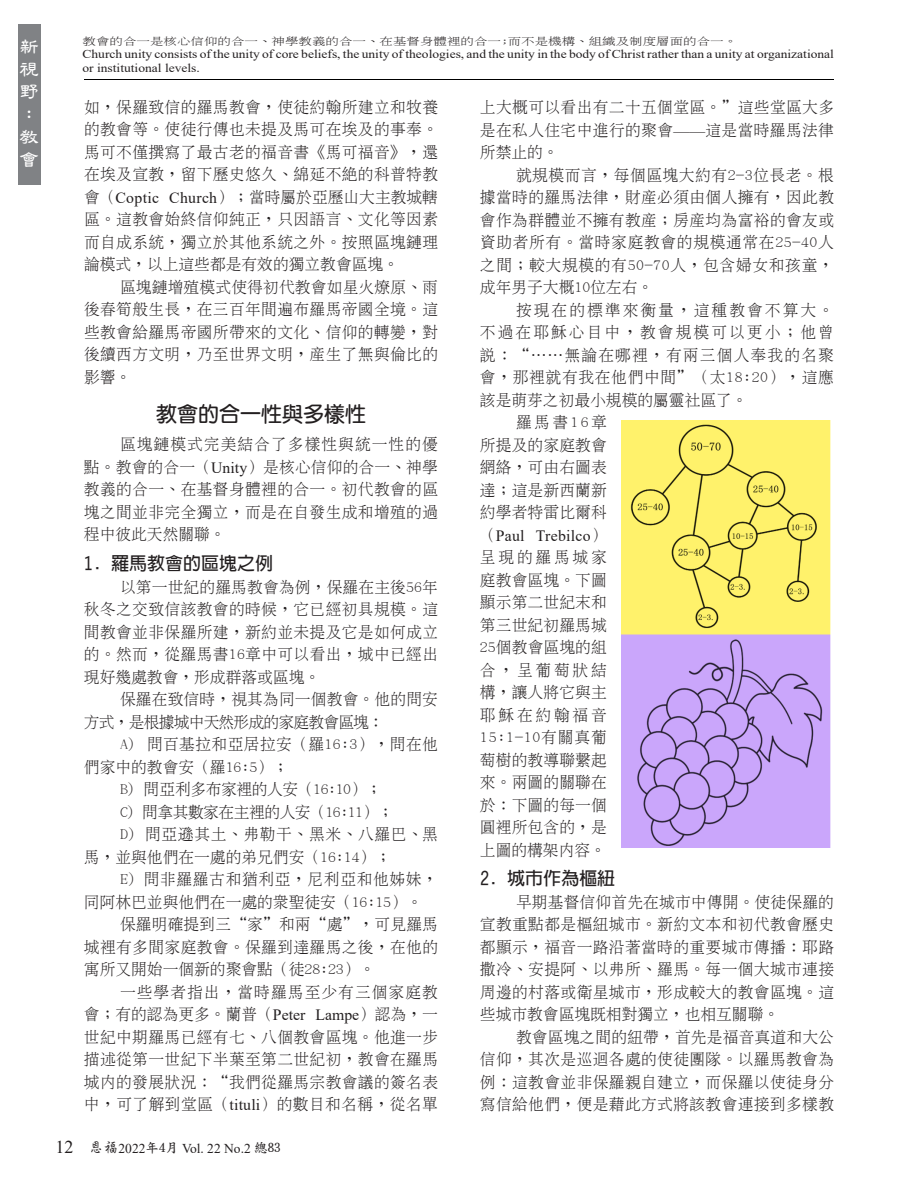
<style>
.page{position:relative;width:918px;height:1188px;background:#fff}
.page>*{position:absolute;margin:0;border:0;box-sizing:border-box;transform-origin:0 0}
.t1{font:700 21px "Yen Round";color:#231f20}
.t2{font:600 19.5px/22.5px "Jen Lei";color:#fff;text-align:justify}
.t3{font:700 18px "New Gothic";color:#231f20}
.t4{font:300 15.75px/22.5px "Shan Hei Sun";letter-spacing:.025em;color:#231f20;text-align:justify}
.t5{font:300 15.75px "Shan Hei Sun";color:#231f20}
.t6{font:300 15.75px/22.5px "Shan Hei Sun";letter-spacing:-.05em;color:#231f20}
.t7{font:300 15.75px "Shan Hei Sun";letter-spacing:.13em;color:#231f20}
.t8{font:300 15.75px "Shan Hei Sun";letter-spacing:-.03em;color:#231f20}
.t9{font:300 15.75px "Shan Hei Sun";letter-spacing:.075em;color:#231f20}
.t10{font:300 15.75px "Shan Hei Sun";letter-spacing:-.025em;color:#231f20}
.t11{font:300 15.75px "Shan Hei Sun";letter-spacing:.065em;color:#231f20}
.t12{font:15.75px "Times New Roman";letter-spacing:.02em;color:#231f20}
.t13{font:13.5px "Times New Roman";color:#231f20}
.t14{font:12.15px/13.5px "Times New Roman";color:#231f20;scale:1.11 1}
.t15{font:300 10.2px "Shan Hei Sun";color:#231f20;scale:1.33 1}
.s1{font-family:"Times New Roman";font-weight:400}
.s2{font-size:18px}
.s3{font-family:"Singkai EG Light Big 5";font-size:15px}
.s4{font-family:"Stdkai EG Bold Big 5"}
.s5{font-family:"Shan Hei Sun";font-weight:300}
</style>
<div class="page">
<hr style="left:84px;top:79px;width:750px;height:1px;background:#000">
<div style="left:18px;top:25px;width:22px;height:160px;background:#808285"></div>
<img style="left:622px;top:420px;width:209px;height:428px">
<p class="t2" style="left:19px;top:35px;width:21px">新視野：教會</p>
<p class="t15" style="left:82px;top:36px;width:494px">教會的合一是核心信仰的合一、神學教義的合一、在基督身體裡的合一;而不是機構、組織及制度層面的合一。</p>
<p class="t14" style="left:82px;top:47px;width:679px">Church unity consists of the unity of core beliefs, the unity of theologies, and the unity in the body of Christ rather than a unity at organizational or institutional levels.</p>
<p class="t4" style="left:84px;top:96px;width:356px">如，保羅致信的羅馬教會，使徒約翰所建立和牧養的教會等。使徒行傳也未提及馬可在埃及的事奉。馬可不僅撰寫了最古老的福音書《馬可福音》，還在埃及宣教，留下歷史悠久、綿延不絕的科普特教會（<span class="s1">Coptic Church</span>）；當時屬於亞歷山大主教城轄區。這教會始終信仰純正，只因語言、文化等因素而自成系統，獨立於其他系統之外。按照區塊鏈理論模式，以上這些都是有效的獨立教會區塊。</p>
<p class="t4" style="left:84px;top:276px;width:356px;text-indent:36px">區塊鏈增殖模式使得初代教會如星火燎原、雨後春筍般生長，在三百年間遍布羅馬帝國全境。這些教會給羅馬帝國所帶來的文化、信仰的轉變，對後續西方文明，乃至世界文明，產生了無與倫比的影響。</p>
<h1 class="t1" style="left:156px;top:403px;width:211px">教會的合一性與多樣性</h1>
<p class="t4" style="left:84px;top:433px;width:356px;text-indent:36px">區塊鏈模式完美結合了多樣性與統一性的優點。教會的合一（<span class="s1">Unity</span>）是核心信仰的合一、神學教義的合一、在基督身體裡的合一。初代教會的區塊之間並非完全獨立，而是在自發生成和增殖的過程中彼此天然關聯。</p>
<p class="t3" style="left:84px;top:555px;width:190px">1. 羅馬教會的區塊之例</p>
<p class="t4" style="left:84px;top:576px;width:356px;text-indent:36px">以第一世紀的羅馬教會為例，保羅在主後56年秋冬之交致信該教會的時候，它已經初具規模。這間教會並非保羅所建，新約並未提及它是如何成立的。然而，從羅馬書16章中可以看出，城中已經出現好幾處教會，形成群落或區塊。</p>
<p class="t6" style="left:84px;top:688px;width:355px;text-indent:36px">保羅在致信時，視其為同一個教會。他的問安方式，是根據城中天然形成的家庭教會區塊：</p>
<p class="t4" style="left:120px;top:733px;width:320px">A) 問百基拉和亞居拉安（羅16:3），問在他</p>
<p class="t5" style="left:84px;top:759px;width:206px">們家中的教會安（羅16:5）；</p>
<p class="t10" style="left:120px;top:782px;width:263px">B) 問亞利多布家裡的人安（16:10）；</p>
<p class="t8" style="left:120px;top:804px;width:275px">C) 問拿其數家在主裡的人安（16:11）；</p>
<p class="t4" style="left:120px;top:823px;width:320px">D) 問亞遜其土、弗勒干、黑米、八羅巴、黑</p>
<p class="t5" style="left:84px;top:849px;width:309px">馬，並與他們在一處的弟兄們安（16:14）；</p>
<p class="t4" style="left:120px;top:868px;width:320px">E) 問非羅羅古和猶利亞，尼利亞和他姊妹，</p>
<p class="t5" style="left:84px;top:894px;width:340px">同阿林巴並與他們在一處的眾聖徒安（16:15）。</p>
<p class="t4" style="left:120px;top:913px;width:319px">保羅明確提到三“家”和兩“處”，可見羅馬</p>
<p class="t4" style="left:84px;top:936px;width:356px">城裡有多間家庭教會。保羅到達羅馬之後，在他的</p>
<p class="t5" style="left:84px;top:962px;width:293px">寓所又開始一個新的聚會點（徒28:23）。</p>
<p class="t11" style="left:120px;top:984px;width:319px">一些學者指出，當時羅馬至少有三個家庭教</p>
<p class="t5" style="left:84px;top:1007px;width:355px">會；有的認為更多。蘭普（<span class="s1">Peter Lampe</span>）認為，一</p>
<p class="t4" style="left:84px;top:1026px;width:356px">世紀中期羅馬已經有七、八個教會區塊。他進一步</p>
<p class="t4" style="left:84px;top:1048px;width:356px">描述從第一世紀下半葉至第二世紀初，教會在羅馬</p>
<p class="t4" style="left:84px;top:1071px;width:356px">城內的發展狀況：“我們從羅馬宗教會議的簽名表</p>
<p class="t4" style="left:84px;top:1093px;width:356px">中，可了解到堂區（<span class="s1">tituli</span>）的數目和名稱，從名單</p>
<p class="t13" style="left:56px;top:1139px;width:227px"><span class="s2">12</span> <span class="s3">恩福</span>2022<span class="s4">年4月</span> Vol. 22 No.2 <span class="s4">總83</span></p>
<p class="t4" style="left:480px;top:96px;width:356px">上大概可以看出有二十五個堂區。”這些堂區大多是在私人住宅中進行的聚會<span class="s1">——</span>這是當時羅馬法律所禁止的。</p>
<p class="t4" style="left:480px;top:163px;width:356px;text-indent:36px">就規模而言，每個區塊大約有2-3位長老。根據當時的羅馬法律，財產必須由個人擁有，因此教會作為群體並不擁有教產；房產均為富裕的會友或資助者所有。當時家庭教會的規模通常在25-40人之間；較大規模的有50-70人，包含婦女和孩童，成年男子大概10位左右。</p>
<p class="t7" style="left:516px;top:302px;width:320px">按現在的標準來衡量，這種教會不算大。</p>
<p class="t7" style="left:480px;top:324px;width:355px">不過在耶穌心目中，教會規模可以更小；他曾</p>
<p class="t9" style="left:480px;top:347px;width:356px">說：“……無論在哪裡，有兩三個人奉我的名聚</p>
<p class="t4" style="left:480px;top:366px;width:355px">會，那裡就有我在他們中間”（太18:20），這應</p>
<p class="t5" style="left:480px;top:392px;width:269px">該是萌芽之初最小規模的屬靈社區了。</p>
<p class="t4" style="left:516px;top:411px;width:92px">羅馬書16章</p>
<p class="t4" style="left:480px;top:433px;width:128px">所提及的家庭教會</p>
<p class="t4" style="left:480px;top:456px;width:128px">網絡，可由右圖表</p>
<p class="t4" style="left:480px;top:478px;width:128px">達；這是新西蘭新</p>
<p class="t4" style="left:480px;top:501px;width:128px">約學者特雷比爾科</p>
<p class="t12" style="left:480px;top:524px;width:128px"><span class="s5">（</span>Paul Trebilco<span class="s5">）</span></p>
<p class="t4" style="left:480px;top:546px;width:128px">呈現的羅馬城家庭教會區塊。下圖顯示第二世紀末和第三世紀初羅馬城25個教會區塊的組合，呈葡萄狀結構，讓人將它與主耶穌在約翰福音15:1-10有關真葡萄樹的教導聯繫起來。兩圖的關聯在於：下圖的每一個圓裡所包含的，是上圖的構架內容。</p>
<p class="t3" style="left:480px;top:870px;width:136px">2. 城市作為樞紐</p>
<p class="t4" style="left:480px;top:891px;width:356px;text-indent:36px">早期基督信仰首先在城市中傳開。使徒保羅的宣教重點都是樞紐城市。新約文本和初代教會歷史都顯示，福音一路沿著當時的重要城市傳播：耶路撒冷、安提阿、以弗所、羅馬。每一個大城市連接周邊的村落或衛星城市，形成較大的教會區塊。這些城市教會區塊既相對獨立，也相互關聯。</p>
<p class="t4" style="left:480px;top:1026px;width:356px;text-indent:36px">教會區塊之間的紐帶，首先是福音真道和大公信仰，其次是巡迴各處的使徒團隊。以羅馬教會為例：這教會並非保羅親自建立，而保羅以使徒身分寫信給他們，便是藉此方式將該教會連接到多樣教</p>
</div>
